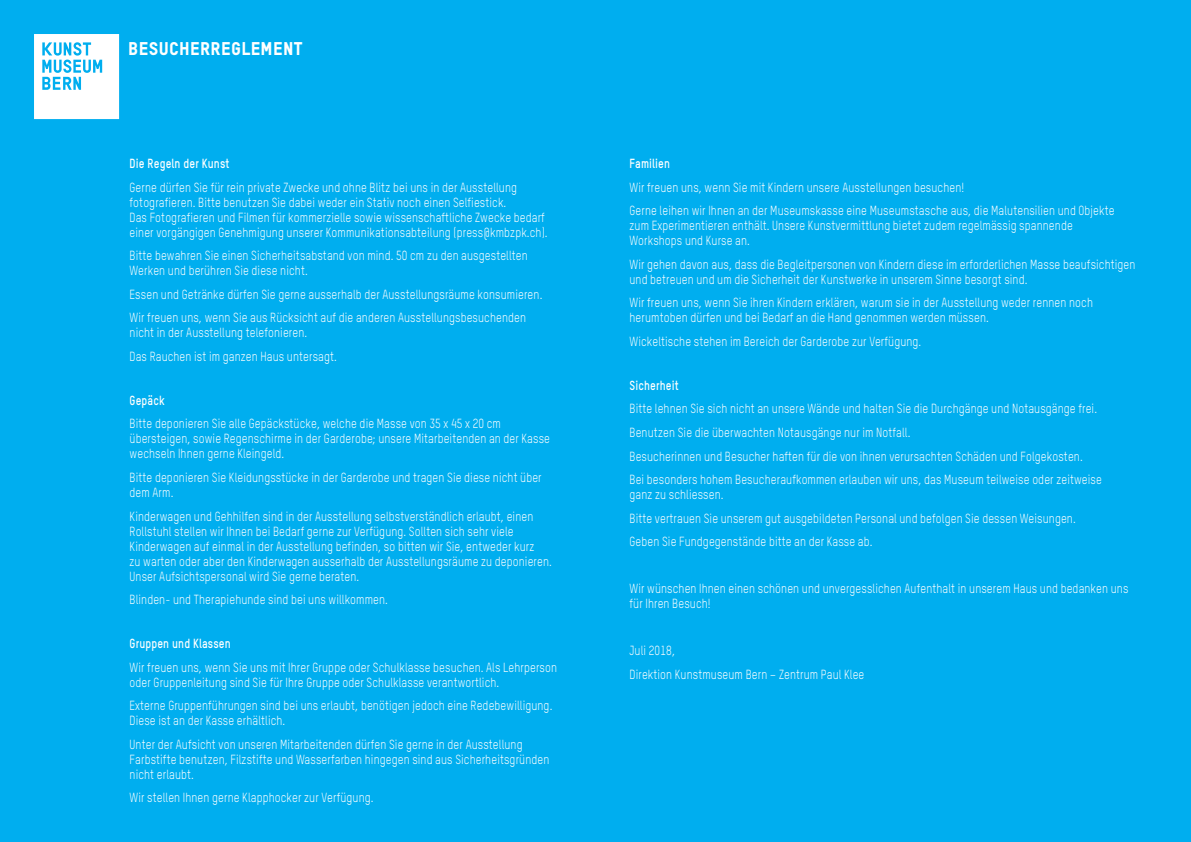
<style>
.page{position:relative;width:1191px;height:842px;background:#00aeef}
.page>*{position:absolute;margin:0;border:0;box-sizing:border-box;transform-origin:0 0}
.Absatzformat_1{font:18.2px "TSTARPRO Headline";letter-spacing:.02em;color:#fff}
.Absatzformat_1-2{font:13px/15px "TSTARPRO";letter-spacing:.01em;color:#fff;scale:.85 1}
.Absatzformat_1-3{font:700 13px "TSTARPRO";letter-spacing:.01em;color:#fff;scale:.85 1}
</style>
<div class="page">
<svg style="left:34px;top:34px;width:85px;height:85px;background:#d9f3fc"></svg>
<p class="Absatzformat_1" style="left:128px;top:38px;width:176px">BESUCHERREGLEMENT</p>
<p class="Absatzformat_1-3" style="left:130px;top:155px;width:119px">Die Regeln der Kunst</p>
<p class="Absatzformat_1-2" style="left:130px;top:179px;width:493px">Gerne dürfen Sie für rein private Zwecke und ohne Blitz bei uns in der Ausstellung fotografieren. Bitte benutzen Sie dabei weder ein Stativ noch einen Selfiestick.<br>Das Fotografieren und Filmen für kommerzielle sowie wissenschaftliche Zwecke bedarf einer vorgängigen Genehmigung unserer Kommunikationsabteilung (press@kmbzpk.ch).</p>
<p class="Absatzformat_1-2" style="left:130px;top:248px;width:470px">Bitte bewahren Sie einen Sicherheitsabstand von mind. 50 cm zu den ausgestellten<br>Werken und berühren Sie diese nicht.</p>
<p class="Absatzformat_1-2" style="left:130px;top:286px;width:487px">Essen und Getränke dürfen Sie gerne ausserhalb der Ausstellungsräume konsumieren.</p>
<p class="Absatzformat_1-2" style="left:130px;top:310px;width:468px">Wir freuen uns, wenn Sie aus Rücksicht auf die anderen Ausstellungsbesuchenden nicht in der Ausstellung telefonieren.</p>
<p class="Absatzformat_1-2" style="left:130px;top:348px;width:245px">Das Rauchen ist im ganzen Haus untersagt.</p>
<p class="Absatzformat_1-3" style="left:130px;top:392px;width:43px">Gepäck</p>
<p class="Absatzformat_1-2" style="left:130px;top:416px;width:496px">Bitte deponieren Sie alle Gepäckstücke, welche die Masse von 35 x 45 x 20 cm übersteigen, sowie Regenschirme in der Garderobe; unsere Mitarbeitenden an der Kasse wechseln Ihnen gerne Kleingeld.</p>
<p class="Absatzformat_1-2" style="left:130px;top:470px;width:486px">Bitte deponieren Sie Kleidungsstücke in der Garderobe und tragen Sie diese nicht über dem Arm.</p>
<p class="Absatzformat_1-2" style="left:130px;top:508px;width:498px">Kinderwagen und Gehhilfen sind in der Ausstellung selbstverständlich erlaubt, einen Rollstuhl stellen wir Ihnen bei Bedarf gerne zur Verfügung. Sollten sich sehr viele Kinderwagen auf einmal in der Ausstellung befinden, so bitten wir Sie, entweder kurz<br>zu warten oder aber den Kinderwagen ausserhalb der Ausstellungsräume zu deponieren.<br>Unser Aufsichtspersonal wird Sie gerne beraten.</p>
<p class="Absatzformat_1-2" style="left:130px;top:592px;width:305px">Blinden- und Therapiehunde sind bei uns willkommen.</p>
<p class="Absatzformat_1-3" style="left:130px;top:635px;width:121px">Gruppen und Klassen</p>
<p class="Absatzformat_1-2" style="left:130px;top:659px;width:504px">Wir freuen uns, wenn Sie uns mit Ihrer Gruppe oder Schulklasse besuchen. Als Lehrperson oder Gruppenleitung sind Sie für Ihre Gruppe oder Schulklasse verantwortlich.</p>
<p class="Absatzformat_1-2" style="left:130px;top:698px;width:499px">Externe Gruppenführungen sind bei uns erlaubt, benötigen jedoch eine Redebewilligung.<br>Diese ist an der Kasse erhältlich.</p>
<p class="Absatzformat_1-2" style="left:130px;top:736px;width:495px">Unter der Aufsicht von unseren Mitarbeitenden dürfen Sie gerne in der Ausstellung<br>Farbstifte benutzen, Filzstifte und Wasserfarben hingegen sind aus Sicherheitsgründen nicht erlaubt.</p>
<p class="Absatzformat_1-2" style="left:130px;top:790px;width:288px">Wir stellen Ihnen gerne Klapphocker zur Verfügung.</p>
<p class="Absatzformat_1-3" style="left:629px;top:155px;width:49px">Familien</p>
<p class="Absatzformat_1-2" style="left:629px;top:179px;width:395px">Wir freuen uns, wenn Sie mit Kindern unsere Ausstellungen besuchen!</p>
<p class="Absatzformat_1-2" style="left:629px;top:203px;width:572px">Gerne leihen wir Ihnen an der Museumskasse eine Museumstasche aus, die Malutensilien und Objekte zum Experimentieren enthält. Unsere Kunstvermittlung bietet zudem regelmässig spannende<br>Workshops und Kurse an.</p>
<p class="Absatzformat_1-2" style="left:629px;top:256px;width:597px">Wir gehen davon aus, dass die Begleitpersonen von Kindern diese im erforderlichen Masse beaufsichtigen und betreuen und um die Sicherheit der Kunstwerke in unserem Sinne besorgt sind.</p>
<p class="Absatzformat_1-2" style="left:629px;top:295px;width:547px">Wir freuen uns, wenn Sie ihren Kindern erklären, warum sie in der Ausstellung weder rennen noch herumtoben dürfen und bei Bedarf an die Hand genommen werden müssen.</p>
<p class="Absatzformat_1-2" style="left:629px;top:333px;width:345px">Wickeltische stehen im Bereich der Garderobe zur Verfügung.</p>
<p class="Absatzformat_1-3" style="left:629px;top:377px;width:59px">Sicherheit</p>
<p class="Absatzformat_1-2" style="left:629px;top:401px;width:551px">Bitte lehnen Sie sich nicht an unsere Wände und halten Sie die Durchgänge und Notausgänge frei.</p>
<p class="Absatzformat_1-2" style="left:629px;top:425px;width:332px">Benutzen Sie die überwachten Notausgänge nur im Notfall.</p>
<p class="Absatzformat_1-2" style="left:629px;top:448px;width:535px">Besucherinnen und Besucher haften für die von ihnen verursachten Schäden und Folgekosten.</p>
<p class="Absatzformat_1-2" style="left:629px;top:472px;width:557px">Bei besonders hohem Besucheraufkommen erlauben wir uns, das Museum teilweise oder zeitweise ganz zu schliessen.</p>
<p class="Absatzformat_1-2" style="left:629px;top:510px;width:526px">Bitte vertrauen Sie unserem gut ausgebildeten Personal und befolgen Sie dessen Weisungen.</p>
<p class="Absatzformat_1-2" style="left:629px;top:534px;width:287px">Geben Sie Fundgegenstände bitte an der Kasse ab.</p>
<p class="Absatzformat_1-2" style="left:629px;top:581px;width:588px">Wir wünschen Ihnen einen schönen und unvergesslichen Aufenthalt in unserem Haus und bedanken uns für Ihren Besuch!</p>
<p class="Absatzformat_1-2" style="left:629px;top:643px;width:55px">Juli 2018,</p>
<p class="Absatzformat_1-2" style="left:629px;top:666px;width:278px">Direktion Kunstmuseum Bern – Zentrum Paul Klee</p>
</div>
